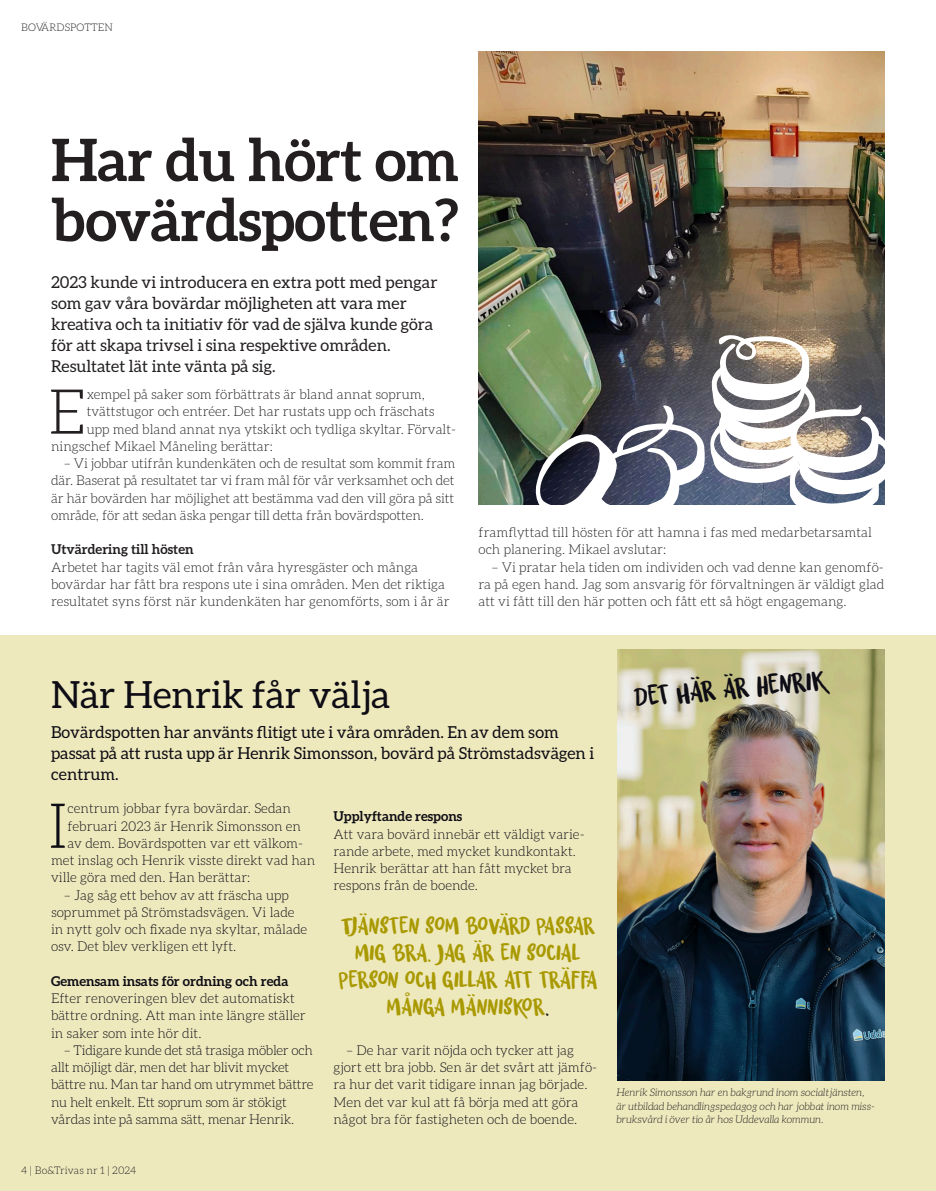
<style>
.page{position:relative;width:936px;height:1191px;background:#fff}
.page>*{position:absolute;margin:0;border:0;box-sizing:border-box;transform-origin:0 0}
.Mellanrubrik{font:300 62.25px "Aleo";color:#231f20}
.Mellanrubrik-2{font:300 62.25px "Aleo";color:#0e0c14}
.Rubrik_1{font:700 58.5px/60px "Aleo";letter-spacing:-.01em;color:#231f20}
.Rubrik{font:37.5px "Aleo";color:#0e0c14}
.citat_mm{font:30px "Twisted System";color:#0e0c14}
.citat_mm-2{font:25.5px/27px "Twisted System";letter-spacing:-.015em;color:#a99901;text-align:center}
.ingress{font:16.5px/21px "Aleo";color:#231f20}
.ingress-2{font:16.5px/21px "Aleo";color:#0e0c14}
.Mellanrubrik-3{font:300 13.5px/17.2px "Aleo";color:#231f20;text-align:justify}
.Mellanrubrik-4{font:300 13.5px/17.2px "Aleo";color:#0e0c14}
.Mellanrubrik-5{font:300 13.5px/17.2px "Aleo";letter-spacing:-.02em;color:#0e0c14}
.Mellanrubrik-6{font:700 13.5px "Aleo";color:#0e0c14}
.Mellanrubrik-7{font:700 13.5px "Aleo";color:#231f20}
.bildtext{font:italic 300 10.5px/13.5px "Aleo";color:#231f20}
.Faktarubrik{font:300 10.5px "Aleo";letter-spacing:.01em;color:#231f20}
.s1{font-weight:700}
.s2{color:#231f20}
</style>
<div class="page">
<div style="left:0;top:635px;width:935px;height:556px;background:#eee9bd"></div>
<img style="left:617px;top:649px;width:267px;height:431px">
<img style="left:478px;top:51px;width:406px;height:454px">
<hr style="left:935px;top:0;width:1px;height:1191px;background:#294a59">
<svg style="left:534px;top:404px;width:170px;height:101px"></svg>
<svg style="left:710px;top:334px;width:175px;height:171px"></svg>
<p class="Faktarubrik" style="left:21px;top:21px;width:93px">BOVÄRDSPOTTEN</p>
<p class="Rubrik_1" style="left:51px;top:129px;width:409px">Har du hört om bovärdspotten?</p>
<p class="ingress" style="left:51px;top:271px;width:388px">2023 kunde vi introducera en extra pott med pengar som gav våra bovärdar möjligheten att vara mer kreativa och ta initiativ för vad de själva kunde göra för att skapa trivsel i sina respektive områden.<br>Resultatet lät inte vänta på sig.</p>
<p class="Mellanrubrik" style="left:48px;top:378px;width:40px">E</p>
<p class="Mellanrubrik-3" style="left:87px;top:386px;width:340px">xempel på saker som förbättrats är bland annat soprum,</p>
<p class="Mellanrubrik-3" style="left:87px;top:403px;width:349px">tvättstugor och entréer. Det har rustats upp och fräschats</p>
<p class="Mellanrubrik-3" style="left:87px;top:420px;width:371px">upp med bland annat nya ytskikt och tydliga skyltar. Förvalt-</p>
<p class="Mellanrubrik-3" style="left:51px;top:437px;width:223px">ningschef Mikael Måneling berättar:</p>
<p class="Mellanrubrik-3" style="left:51px;top:455px;width:406px;text-indent:13px">– Vi jobbar utifrån kundenkäten och de resultat som kommit fram där. Baserat på resultatet tar vi fram mål för vår verksamhet och det är här bovärden har möjlighet att bestämma vad den vill göra på sitt område, för att sedan äska pengar till detta från bovärdspotten.</p>
<p class="Mellanrubrik-7" style="left:51px;top:542px;width:144px">Utvärdering till hösten</p>
<p class="Mellanrubrik-3" style="left:51px;top:558px;width:400px;text-align:left">Arbetet har tagits väl emot från våra hyresgäster och många bovärdar har fått bra respons ute i sina områden. Men det riktiga resultatet syns först när kundenkäten har genomförts, som i år är</p>
<p class="Mellanrubrik-3" style="left:478px;top:524px;width:394px">framflyttad till hösten för att hamna i fas med medarbetarsamtal och planering. Mikael avslutar:</p>
<p class="Mellanrubrik-3" style="left:478px;top:558px;width:407px;text-indent:13px">– Vi pratar hela tiden om individen och vad denne kan genomfö&shy;ra på egen hand. Jag som ansvarig för förvaltningen är väldigt glad att vi fått till den här potten och fått ett så högt engagemang.</p>
<p class="Rubrik" style="left:51px;top:673px;width:341px">När Henrik får välja</p>
<p class="citat_mm" style="left:632px;top:679px;width:196px;rotate:-5deg">DET HÄR ÄR HENRIK</p>
<p class="ingress-2" style="left:51px;top:721px;width:544px">Bovärdspotten har använts flitigt ute i våra områden. En av dem som passat på att rusta upp är Henrik Simonsson, bovärd på Strömstadsvägen i centrum.</p>
<p class="Mellanrubrik-2" style="left:48px;top:792px;width:21px">I</p>
<p class="Mellanrubrik-4" style="left:68px;top:800px;width:225px">centrum jobbar fyra bovärdar. Sedan</p>
<p class="Mellanrubrik-4" style="left:68px;top:817px;width:235px">februari 2023 är Henrik Simonsson en</p>
<p class="Mellanrubrik-4" style="left:68px;top:834px;width:237px">av dem. Bovärdspotten var ett välkom-</p>
<p class="Mellanrubrik-4" style="left:51px;top:851px;width:266px">met inslag och Henrik visste direkt vad han</p>
<p class="Mellanrubrik-4" style="left:51px;top:869px;width:201px">ville göra med den. Han berättar:</p>
<p class="Mellanrubrik-4" style="left:51px;top:886px;width:258px;text-indent:13px">– Jag såg ett behov av att fräscha upp soprummet på Strömstadsvägen. Vi lade in nytt golv och fixade nya skyltar, målade osv. Det blev verkligen ett lyft.</p>
<p class="Mellanrubrik-6" style="left:51px;top:973px;width:239px">Gemensam insats för ordning och reda</p>
<p class="Mellanrubrik-4" style="left:51px;top:989px;width:256px">Efter renoveringen blev det automatiskt bättre ordning. Att man inte längre ställer in saker som inte hör dit.</p>
<p class="Mellanrubrik-5" style="left:51px;top:1041px;width:264px;text-indent:13px">– Tidigare kunde det stå trasiga möbler och allt möjligt där, men det har blivit mycket bättre nu. Man tar hand om utrymmet bättre nu helt enkelt. Ett soprum som är stökigt vårdas inte på samma sätt, menar Henrik.</p>
<p class="Faktarubrik" style="left:21px;top:1164px;width:117px">4 | Bo&amp;Trivas nr 1 | 2024</p>
<p class="Mellanrubrik-4" style="left:333px;top:808px;width:253px"><span class="s1">Upplyftande respons<br></span>Att vara bovärd innebär ett väldigt varie&shy;rande arbete, med mycket kundkontakt.<br>Henrik berättar att han fått mycket bra respons från de boende.</p>
<p class="citat_mm-2" style="left:338px;top:912px;width:261px">TJÄNSTEN SOM BOVÄRD PASSAR<br>MIG BRA. JAG ÄR EN SOCIAL<br>PERSON OCH GILLAR ATT TRÄFFA<br>MÅNGA MÄNNISKOR<span class="s2">.</span></p>
<p class="Mellanrubrik-4" style="left:333px;top:1041px;width:265px;text-indent:13px">– De har varit nöjda och tycker att jag gjort ett bra jobb. Sen är det svårt att jämfö&shy;ra hur det varit tidigare innan jag började.<br>Men det var kul att få börja med att göra något bra för fastigheten och de boende.</p>
<p class="bildtext" style="left:616px;top:1085px;width:260px">Henrik Simonsson har en bakgrund inom socialtjänsten, är utbildad behandlingspedagog och har jobbat inom miss&shy;bruksvård i över tio år hos Uddevalla kommun.</p>
</div>
